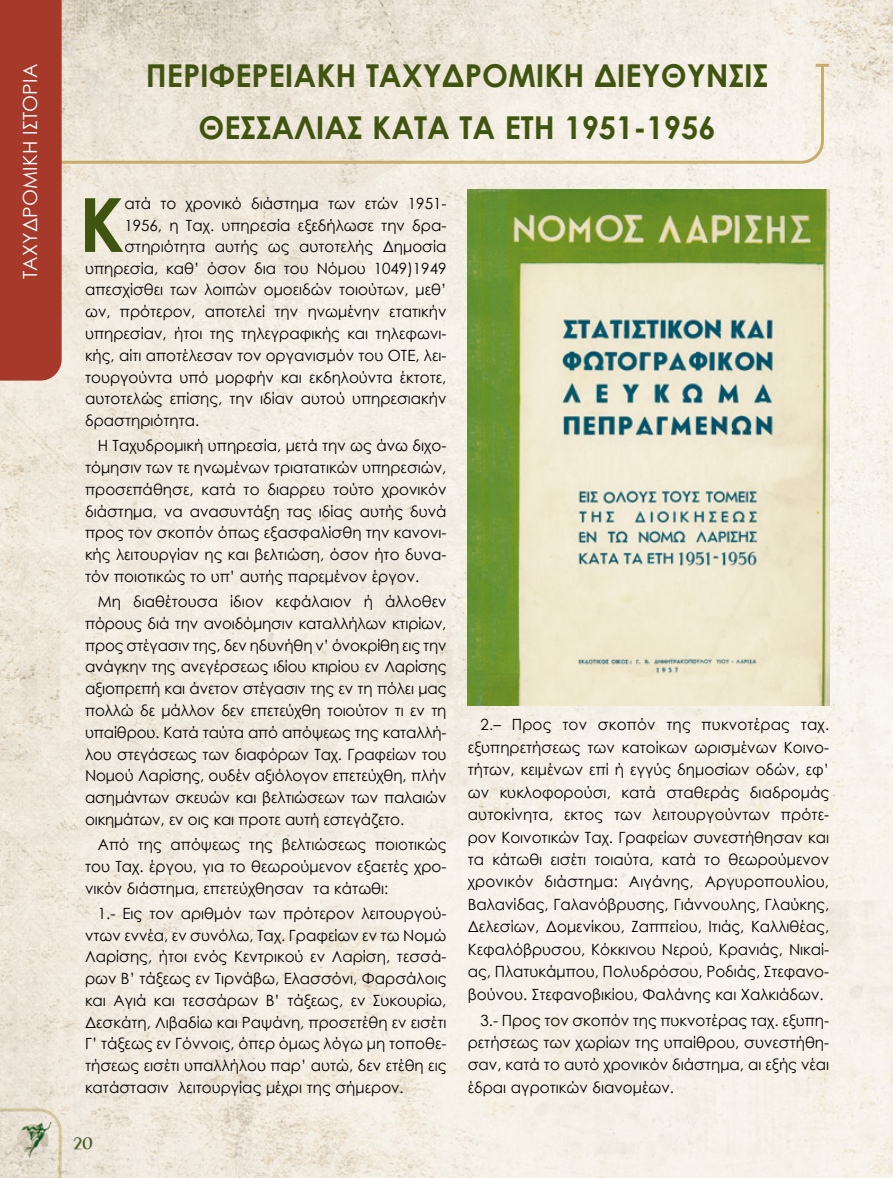
<style>
.page{position:relative;width:893px;height:1178px;background:#fff}
.page>*{position:absolute;margin:0;border:0;box-sizing:border-box;transform-origin:0 0}
.t1{font:700 74.7px "Century Gothic";color:#3f540e}
.t2{font:700 31.5px/51.3px "Century Gothic";color:#3f540e;text-align:center}
.t3{font:19.5px "Century Gothic";letter-spacing:.01em;color:#fff}
.t4{font:18px "UB Paris";color:#4d602c}
.t5{font:15.45px/21.8px "Century Gothic";color:#000;text-align:justify}
</style>
<div class="page">
<img style="left:0;top:0;width:893px;height:1178px">
<svg style="left:62px;top:62px;width:763px;height:103px;background:#eee7da"></svg>
<svg style="left:816px;top:64px;width:13px;height:3px"></svg>
<div style="left:0;top:0;width:62px;height:381px;background:#a7392b"></div>
<img style="left:468px;top:189px;width:361px;height:517px">
<p class="t3" style="left:17px;top:279px;width:217px;rotate:-90deg">ΤΑΧΥΔΡΟΜΙΚΗ ΙΣΤΟΡΙΑ</p>
<h2 class="t2" style="left:146px;top:49px;width:624px">ΠΕΡΙΦΕΡΕΙΑΚΗ ΤΑΧΥΔΡΟΜΙΚΗ ΔΙΕΥΘΥΝΣΙΣ<br>ΘΕΣΣΑΛΙΑΣ ΚΑΤΑ ΤΑ ΕΤΗ 1951-1956</h2>
<h1 class="t1" style="left:79px;top:168px;width:47px">Κ</h1>
<p class="t5" style="left:124px;top:193px;width:324px">ατά το χρονικό διάστημα των ετών 1951-</p>
<p class="t5" style="left:124px;top:214px;width:324px">1956, η Ταχ. υπηρεσία εξεδήλωσε την δρα-</p>
<p class="t5" style="left:124px;top:235px;width:324px">στηριότητα αυτής ως αυτοτελής Δημοσία</p>
<p class="t5" style="left:85px;top:257px;width:363px">υπηρεσία, καθ’ όσον δια του Νόμου 1049)1949</p>
<p class="t5" style="left:85px;top:279px;width:363px">απεσχίσθει των λοιπών ομοειδών τοιούτων, μεθ’</p>
<p class="t5" style="left:85px;top:301px;width:363px">ων, πρότερον, αποτελεί την ηνωμένην ετατικήν</p>
<p class="t5" style="left:85px;top:322px;width:363px">υπηρεσίαν, ήτοι της τηλεγραφικής και τηλεφωνι-</p>
<p class="t5" style="left:85px;top:344px;width:363px">κής, αίτι αποτέλεσαν τον οργανισμόν του ΟΤΕ, λει-</p>
<p class="t5" style="left:85px;top:366px;width:363px">τουργούντα υπό μορφήν και εκδηλούντα έκτοτε,</p>
<p class="t5" style="left:85px;top:388px;width:363px">αυτοτελώς επίσης, την ιδίαν αυτού υπηρεσιακήν</p>
<p class="t5" style="left:85px;top:409px;width:116px">δραστηριότητα.</p>
<p class="t5" style="left:85px;top:435px;width:363px;text-indent:13px">Η Ταχυδρομική υπηρεσία, μετά την ως άνω διχο&shy;τόμησιν των τε ηνωμένων τριατατικών υπηρεσιών, προσεπάθησε, κατά το διαρρευ τούτο χρονικόν διάστημα, να ανασυντάξη τας ιδίας αυτής δυνά προς τον σκοπόν όπως εξασφαλίσθη την κανονι&shy;κής λειτουργίαν ης και βελτιώση, όσον ήτο δυνα&shy;τόν ποιοτικώς το υπ’ αυτής παρεμένον έργον.</p>
<p class="t5" style="left:85px;top:590px;width:363px;text-indent:13px">Μη διαθέτουσα ίδιον κεφάλαιον ή άλλοθεν πόρους διά την ανοιδόμησιν καταλλήλων κτιρίων, προς στέγασιν της, δεν ηδυνήθη ν’ όνοκρίθη εις την ανάγκην της ανεγέρσεως ιδίου κτιρίου εν Λαρίσης αξιοπρεπή και άνετον στέγασιν της εν τη πόλει μας πολλώ δε μάλλον δεν επετεύχθη τοιούτον τι εν τη υπαίθρου. Κατά ταύτα από απόψεως της καταλλή&shy;λου στεγάσεως των διαφόρων Ταχ. Γραφείων του Νομού Λαρίσης, ουδέν αξιόλογον επετεύχθη, πλήν ασημάντων σκευών και βελτιώσεων των παλαιών οικημάτων, εν οις και προτε αυτή εστεγάζετο.</p>
<p class="t5" style="left:85px;top:833px;width:363px;text-indent:13px">Από της απόψεως της βελτιώσεως ποιοτικώς του Ταχ. έργου, για το θεωρούμενον εξαετές χρο&shy;νικόν διάστημα, επετεύχθησαν τα κάτωθι:</p>
<p class="t5" style="left:85px;top:902px;width:363px;text-indent:13px">1.- Εις τον αριθμόν των πρότερον λειτουργού&shy;ντων εννέα, εν συνόλω, Ταχ. Γραφείων εν τω Νομώ Λαρίσης, ήτοι ενός Κεντρικού εν Λαρίση, τεσσά&shy;ρων Β’ τάξεως εν Τιρνάβω, Ελασσόνι, Φαρσάλοις και Αγιά και τεσσάρων Β’ τάξεως, εν Συκουρίω, Δεσκάτη, Λιβαδίω και Ραψάνη, προσετέθη εν εισέτι Γ’ τάξεως εν Γόννοις, όπερ όμως λόγω μη τοποθε&shy;τήσεως εισέτι υπαλλήλου παρ’ αυτώ, δεν ετέθη εις κατάστασιν λειτουργίας μέχρι της σήμερον.</p>
<p class="t4" style="left:73px;top:1136px;width:21px">20</p>
<p class="t5" style="left:468px;top:713px;width:363px;line-height:22.5px;text-indent:13px">2.– Προς τον σκοπόν της πυκνοτέρας ταχ. εξυπηρετήσεως των κατοίκων ωρισμένων Κοινο&shy;τήτων, κειμένων επί ή εγγύς δημοσίων οδών, εφ’ ων κυκλοφορούσι, κατά σταθεράς διαδρομάς αυτοκίνητα, εκτος των λειτουργούντων πρότε&shy;ρον Κοινοτικών Ταχ. Γραφείων συνεστήθησαν και τα κάτωθι εισέτι τοιαύτα, κατά το θεωρούμενον χρονικόν διάστημα: Αιγάνης, Αργυροπουλίου, Βαλανίδας, Γαλανόβρυσης, Γιάννουλης, Γλαύκης, Δελεσίων, Δομενίκου, Ζαππείου, Ιτιάς, Καλλιθέας, Κεφαλόβρυσου, Κόκκινου Νερού, Κρανιάς, Νικαί&shy;ας, Πλατυκάμπου, Πολυδρόσου, Ροδιάς, Στεφανο&shy;βούνου. Στεφανοβικίου, Φαλάνης και Χαλκιάδων.</p>
<p class="t5" style="left:468px;top:1008px;width:363px;line-height:22.5px;text-indent:13px">3.- Προς τον σκοπόν της πυκνοτέρας ταχ. εξυπη&shy;ρετήσεως των χωρίων της υπαίθρου, συνεστήθη&shy;σαν, κατά το αυτό χρονικόν διάστημα, αι εξής νέαι έδραι αγροτικών διανομέων.</p>
</div>
